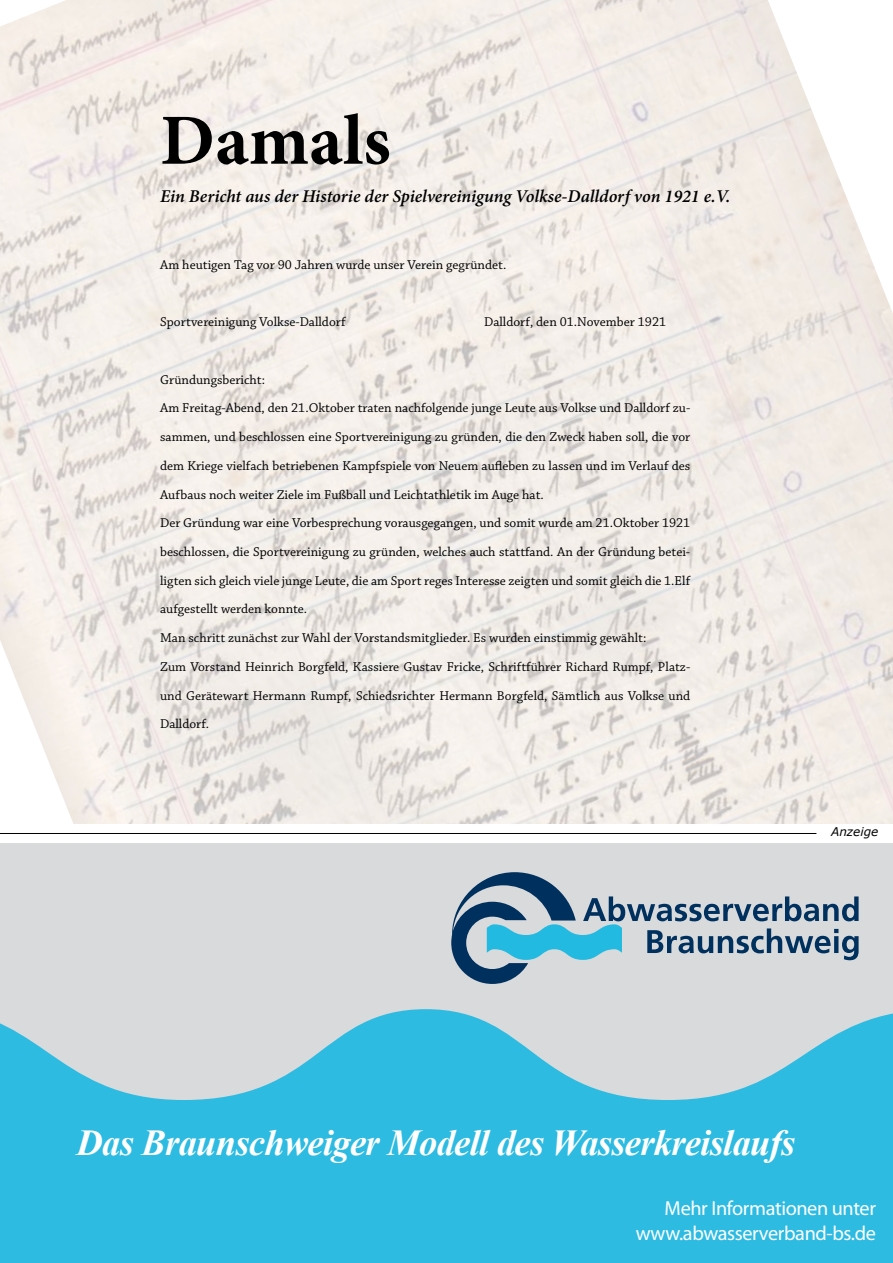
<style>
.page{position:relative;width:893px;height:1263px;background:#fff}
.page>*{position:absolute;margin:0;border:0;box-sizing:border-box;transform-origin:0 0}
.t1{font:700 72px "Minion Pro";color:#000}
.t2{font:italic 700 36.6px "Times New Roman";letter-spacing:-.02em;color:#fff}
.t3{font:20.25px/24.3px "Myriad Pro";letter-spacing:-.02em;color:#fff;text-align:right}
.t4{font:italic 600 18px "Minion Pro";color:#000}
.t5{font:13.5px/28.7px "Chaparral Pro";color:#000}
.t6{font:italic 12px "Verdana";color:#000}
</style>
<div class="page">
<img style="left:0;top:0;width:893px;height:824px">
<div style="left:0;top:843px;width:893px;height:420px;background:#d9dadb"></div>
<svg style="left:0;top:1009px;width:893px;height:170px;fill:#2dbbe2"></svg>
<div style="left:0;top:1179px;width:893px;height:84px;background:#2dbbe2"></div>
<svg style="left:451px;top:872px;width:408px;height:112px"></svg>
<hr style="left:0;top:833px;width:816px;height:1px;background:#000">
<h1 class="t1" style="left:160px;top:90px;width:232px">Damals</h1>
<h3 class="t4" style="left:160px;top:184px;width:572px">Ein Bericht aus der Historie der Spielvereinigung Volkse-Dalldorf von 1921 e.V.</h3>
<p class="t5" style="left:160px;top:251px;width:348px">Am heutigen Tag vor 90 Jahren wurde unser Verein gegründet.</p>
<p class="t5" style="left:160px;top:308px;width:187px">Sportvereinigung Volkse-Dalldorf</p>
<p class="t5" style="left:484px;top:308px;width:183px">Dalldorf, den 01.November 1921</p>
<p class="t5" style="left:160px;top:366px;width:532px">Gründungsbericht:<br>Am Freitag-Abend, den 21.Oktober traten nachfolgende junge Leute aus Volkse und Dalldorf zu&shy;sammen, und beschlossen eine Sportvereinigung zu gründen, die den Zweck haben soll, die vor dem Kriege vielfach betriebenen Kampfspiele von Neuem aufleben zu lassen und im Verlauf des Aufbaus noch weiter Ziele im Fußball und Leichtathletik im Auge hat.<br>Der Gründung war eine Vorbesprechung vorausgegangen, und somit wurde am 21.Oktober 1921 beschlossen, die Sportvereinigung zu gründen, welches auch stattfand. An der Gründung betei&shy;ligten sich gleich viele junge Leute, die am Sport reges Interesse zeigten und somit gleich die 1.Elf aufgestellt werden konnte.<br>Man schritt zunächst zur Wahl der Vorstandsmitglieder. Es wurden einstimmig gewählt:<br>Zum Vorstand Heinrich Borgfeld, Kassiere Gustav Fricke, Schriftführer Richard Rumpf, Platz&shy;und Gerätewart Hermann Rumpf, Schiedsrichter Hermann Borgfeld, Sämtlich aus Volkse und Dalldorf.</p>
<p class="t6" style="left:831px;top:824px;width:49px">Anzeige</p>
<h2 class="t2" style="left:77px;top:1117px;width:720px">Das Braunschweiger Modell des Wasserkreislaufs</h2>
<h3 class="t3" style="left:636px;top:1196px;width:242px">Mehr Informationen unter www.abwasserverband-bs.de</h3>
</div>
